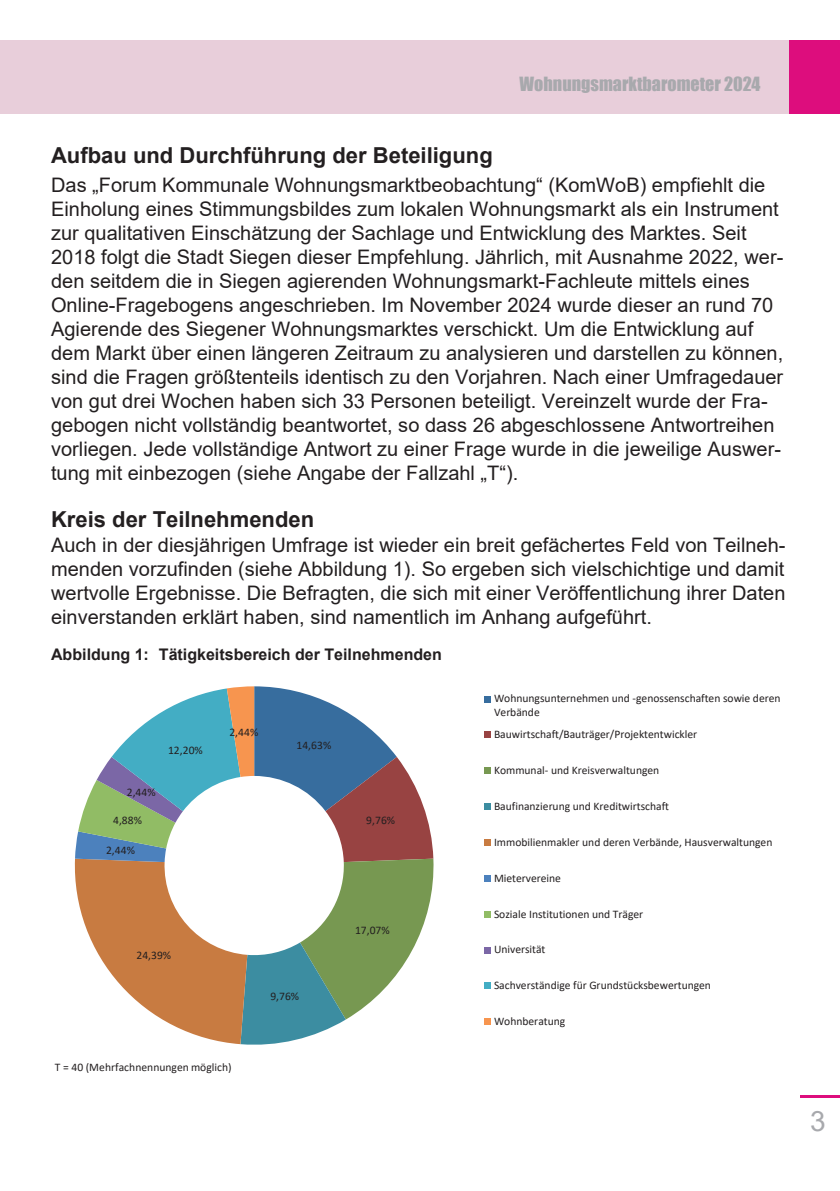
<style>
.page{position:relative;width:840px;height:1191px;background:#fff}
.page>*{position:absolute;margin:0;border:0;box-sizing:border-box;transform-origin:0 0}
.t1{font:28px "Arial";color:#a8a9ad}
.t2{font:700 22px "Arial";color:#231f20}
.t3{font:20px/24px "Arial";color:#231f20}
.t4{font:18px "Impact";color:#a8a9ad}
.t5{font:700 16px "Arial";color:#231f20}
.t6{font:11.6px/14.2px "Calibri";color:#231f20}
</style>
<div class="page">
<div style="left:0;top:40px;width:788px;height:73px;background:#e8ceda"></div>
<div style="left:788px;top:40px;width:51px;height:73px;background:#dd0d7d"></div>
<hr style="left:799px;top:1094px;width:40px;height:3px;background:#dd0d7d">
<svg style="left:74px;top:686px;width:360px;height:359px"></svg>
<div style="left:484px;top:696px;width:7px;height:6px;background:#376d9e"></div>
<div style="left:484px;top:731px;width:7px;height:7px;background:#984342"></div>
<div style="left:484px;top:767px;width:7px;height:7px;background:#779851"></div>
<div style="left:484px;top:803px;width:7px;height:7px;background:#3c8da1"></div>
<div style="left:484px;top:839px;width:7px;height:6px;background:#c87b41"></div>
<div style="left:484px;top:875px;width:7px;height:6px;background:#4c81bd"></div>
<div style="left:484px;top:911px;width:7px;height:6px;background:#91bc65"></div>
<div style="left:484px;top:947px;width:7px;height:6px;background:#7b67a6"></div>
<div style="left:484px;top:982px;width:7px;height:7px;background:#43adc4"></div>
<div style="left:484px;top:1018px;width:7px;height:7px;background:#f7954f"></div>
<p class="t4" style="left:519px;top:70px;width:242px">Wohnungsmarktbarometer 2024</p>
<p class="t2" style="left:51px;top:140px;width:443px">Aufbau und Durchführung der Beteiligung</p>
<p class="t3" style="left:51px;top:173px;width:733px">Das „Forum Kommunale Wohnungsmarktbeobachtung“ (KomWoB) empfiehlt die Einholung eines Stimmungsbildes zum lokalen Wohnungsmarkt als ein Instrument zur qualitativen Einschätzung der Sachlage und Entwicklung des Marktes. Seit 2018 folgt die Stadt Siegen dieser Empfehlung. Jährlich, mit Ausnahme 2022, wer&shy;den seitdem die in Siegen agierenden Wohnungsmarkt-Fachleute mittels eines Online-Fragebogens angeschrieben. Im November 2024 wurde dieser an rund 70<br>Agierende des Siegener Wohnungsmarktes verschickt. Um die Entwicklung auf dem Markt über einen längeren Zeitraum zu analysieren und darstellen zu können, sind die Fragen größtenteils identisch zu den Vorjahren. Nach einer Umfragedauer von gut drei Wochen haben sich 33 Personen beteiligt. Vereinzelt wurde der Fra&shy;gebogen nicht vollständig beantwortet, so dass 26 abgeschlossene Antwortreihen vorliegen. Jede vollständige Antwort zu einer Frage wurde in die jeweilige Auswer&shy;tung mit einbezogen (siehe Angabe der Fallzahl „T“).</p>
<p class="t2" style="left:51px;top:503px;width:264px">Kreis der Teilnehmenden</p>
<p class="t3" style="left:51px;top:533px;width:735px;text-align:justify">Auch in der diesjährigen Umfrage ist wieder ein breit gefächertes Feld von Teilneh&shy;menden vorzufinden (siehe Abbildung 1). So ergeben sich vielschichtige und damit wertvolle Ergebnisse. Die Befragten, die sich mit einer Veröffentlichung ihrer Daten einverstanden erklärt haben, sind namentlich im Anhang aufgeführt.</p>
<p class="t5" style="left:51px;top:643px;width:392px">Abbildung 1: Tätigkeitsbereich der Teilnehmenden</p>
<p class="t6" style="left:127px;top:785px;width:30px">2,44%</p>
<p class="t6" style="left:113px;top:813px;width:30px">4,88%</p>
<p class="t6" style="left:106px;top:843px;width:30px">2,44%</p>
<p class="t6" style="left:168px;top:742px;width:36px">12,20%</p>
<p class="t6" style="left:229px;top:724px;width:30px">2,44%</p>
<p class="t6" style="left:296px;top:738px;width:36px">14,63%</p>
<p class="t6" style="left:366px;top:813px;width:30px">9,76%</p>
<p class="t6" style="left:136px;top:947px;width:36px">24,39%</p>
<p class="t6" style="left:55px;top:1059px;width:178px">T = 40 (Mehrfachnennungen möglich)</p>
<p class="t6" style="left:270px;top:989px;width:30px">9,76%</p>
<p class="t6" style="left:355px;top:922px;width:36px">17,07%</p>
<p class="t6" style="left:493px;top:691px;width:288px">Wohnungsunternehmen und -genossenschaften sowie deren<br>Verbände</p>
<p class="t6" style="left:493px;top:727px;width:204px">Bauwirtschaft/Bauträger/Projektentwickler</p>
<p class="t6" style="left:493px;top:763px;width:167px">Kommunal- und Kreisverwaltungen</p>
<p class="t6" style="left:493px;top:798px;width:176px">Baufinanzierung und Kreditwirtschaft</p>
<p class="t6" style="left:493px;top:834px;width:280px">Immobilienmakler und deren Verbände, Hausverwaltungen</p>
<p class="t6" style="left:493px;top:870px;width:68px">Mietervereine</p>
<p class="t6" style="left:493px;top:906px;width:151px">Soziale Institutionen und Träger</p>
<p class="t6" style="left:493px;top:942px;width:53px">Universität</p>
<p class="t6" style="left:493px;top:978px;width:218px">Sachverständige für Grundstücksbewertungen</p>
<p class="t6" style="left:493px;top:1014px;width:73px">Wohnberatung</p>
<h1 class="t1" style="left:809px;top:1102px;width:17px">3</h1>
</div>
